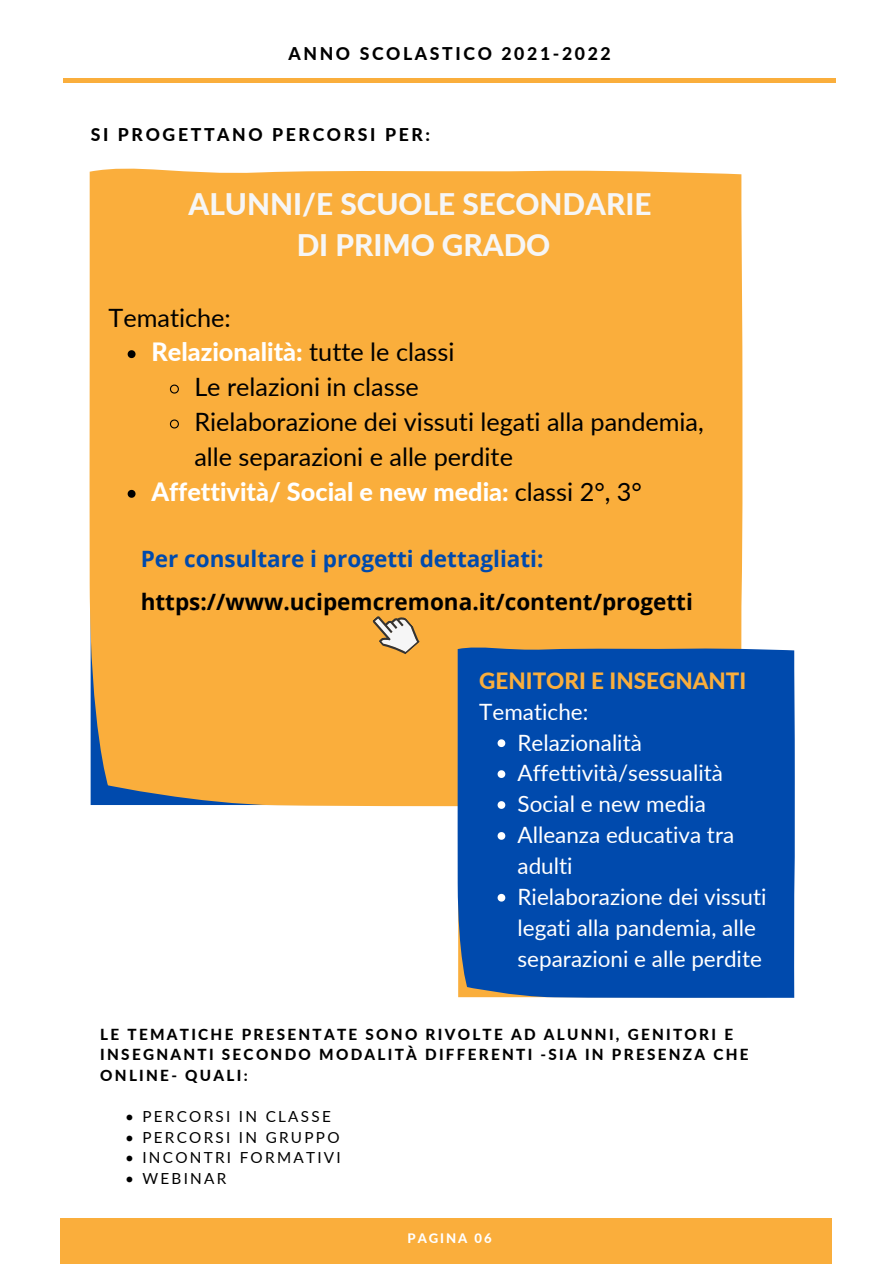
<style>
.page{position:relative;width:894px;height:1264px;background:#fff}
.page>*{position:absolute;margin:0;border:0;box-sizing:border-box;transform-origin:0 0}
.t1{font:800 29.7px/40.5px "Lato";color:#f6f6f6;text-align:center}
.t2{font:25.2px "Lato";color:#000}
.t3{font:800 25.2px "Lato";color:#fff}
.t4{font:22.5px/30.9px "Lato";color:#fff}
.t5{font:700 22.5px "Open Sans";color:#000}
.t6{font:700 22.5px "Open Sans";color:#004aad}
.t7{font:800 22.5px "Lato";color:#faae3c}
.t8{font:800 17.55px "Lato";letter-spacing:.15em;color:#000}
.t9{font:800 15.3px/20.5px "Lato";letter-spacing:.15em;color:#000}
.t10{font:15.3px "Lato";letter-spacing:.15em;color:#000}
.t11{font:800 13.05px "Lato";letter-spacing:.15em;color:#fff}
.s1{font-weight:400;color:#000}
</style>
<div class="page">
<hr style="left:63px;top:79px;width:772px;height:3px;background:#faae3c">
<div style="left:60px;top:1218px;width:771px;height:45px;background:#faae3c"></div>
<div style="left:89px;top:168px;width:653px;height:638px;background:#faae3c"></div>
<svg style="left:128px;top:350px;width:7px;height:8px"></svg>
<svg style="left:169px;top:384px;width:11px;height:10px"></svg>
<svg style="left:169px;top:418px;width:11px;height:11px"></svg>
<svg style="left:128px;top:490px;width:7px;height:8px"></svg>
<div style="left:457px;top:644px;width:337px;height:353px;background:#004aad"></div>
<svg style="left:497px;top:739px;width:8px;height:8px"></svg>
<svg style="left:497px;top:770px;width:8px;height:8px"></svg>
<svg style="left:497px;top:801px;width:8px;height:7px"></svg>
<svg style="left:497px;top:832px;width:8px;height:7px"></svg>
<div style="left:458px;top:856px;width:308px;height:141px;background:#004aad"></div>
<svg style="left:365px;top:603px;width:58px;height:59px"></svg>
<p class="t8" style="left:288px;top:42px;width:324px">ANNO SCOLASTICO 2021-2022</p>
<p class="t8" style="left:91px;top:124px;width:340px">SI PROGETTANO PERCORSI PER:</p>
<h1 class="t1" style="left:188px;top:183px;width:464px">ALUNNI/E SCUOLE SECONDARIE<br>DI PRIMO GRADO</h1>
<p class="t2" style="left:108px;top:302px;width:124px">Tematiche:</p>
<p class="t3" style="left:151px;top:336px;width:304px">Relazionalità: <span class="s1">tutte le classi</span></p>
<p class="t2" style="left:194px;top:371px;width:226px">Le relazioni in classe</p>
<p class="t2" style="left:194px;top:406px;width:511px">Rielaborazione dei vissuti legati alla pandemia,</p>
<p class="t2" style="left:194px;top:441px;width:320px">alle separazioni e alle perdite</p>
<p class="t3" style="left:151px;top:476px;width:492px">Affettività/ Social e new media: <span class="s1">classi 2°, 3°</span></p>
<p class="t6" style="left:141px;top:543px;width:404px">Per consultare i progetti dettagliati:</p>
<p class="t5" style="left:141px;top:586px;width:553px">https://www.ucipemcremona.it/content/progetti</p>
<p class="t7" style="left:479px;top:666px;width:268px">GENITORI E INSEGNANTI</p>
<p class="t4" style="left:479px;top:695px;width:110px">Tematiche:</p>
<p class="t4" style="left:517px;top:726px;width:250px">Relazionalità<br>Affettività/sessualità<br>Social e new media<br>Alleanza educativa tra adulti<br>Rielaborazione dei vissuti legati alla pandemia, alle separazioni e alle perdite</p>
<p class="t9" style="left:100px;top:1023px;width:649px">LE TEMATICHE PRESENTATE SONO RIVOLTE AD ALUNNI, GENITORI E<br>INSEGNANTI SECONDO MODALITÀ DIFFERENTI -SIA IN PRESENZA CHE<br>ONLINE- QUALI:</p>
<p class="t10" style="left:125px;top:1106px;width:207px">• PERCORSI IN CLASSE</p>
<p class="t10" style="left:125px;top:1127px;width:216px">• PERCORSI IN GRUPPO</p>
<p class="t10" style="left:125px;top:1148px;width:217px">• INCONTRI FORMATIVI</p>
<p class="t10" style="left:125px;top:1168px;width:103px">• WEBINAR</p>
<p class="t11" style="left:407px;top:1230px;width:86px">PAGINA 06</p>
</div>
